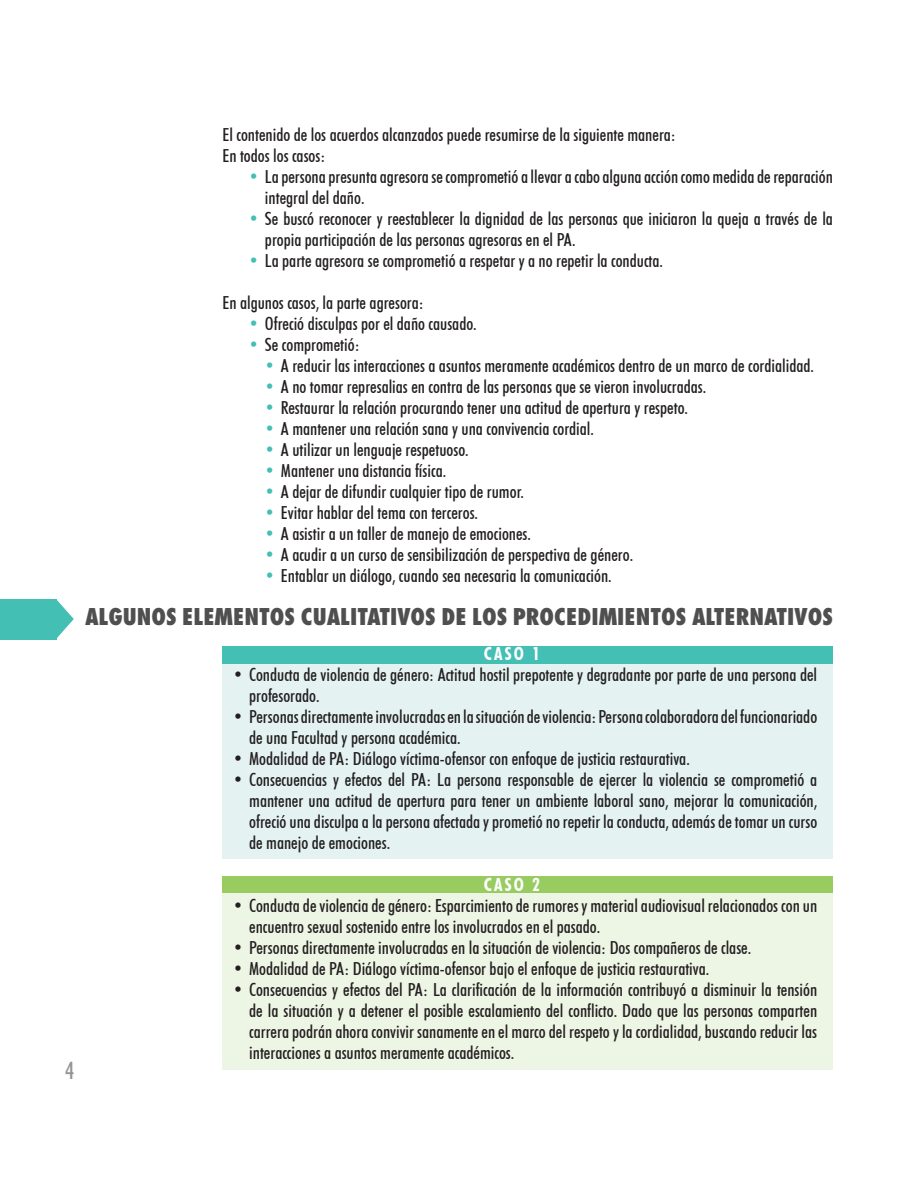
<style>
.page{position:relative;width:918px;height:1188px;background:#fff}
.page>*{position:absolute;margin:0;border:0;box-sizing:border-box;transform-origin:0 0}
.t1{font:500 condensed 24px "Futura BT";color:#939598}
.t2{font:800 condensed 22.5px "Futura";color:#504f4f}
.t3{font:500 condensed 18px/21px "Futura BT";color:#231f20}
.t4{font:700 condensed 18px "Futura BT";letter-spacing:.12em;color:#fff}
.s1{color:#43bfb4}
</style>
<div class="page">
<div style="left:222px;top:646px;width:611px;height:18px;background:#43bfb4"></div>
<div style="left:222px;top:877px;width:611px;height:16px;background:#98cc61"></div>
<div style="left:222px;top:664px;width:611px;height:195px;background:#e4f3f1"></div>
<div style="left:222px;top:893px;width:611px;height:176px;background:#edf5e4"></div>
<div style="left:0;top:599px;width:56px;height:40px;background:#43bfb4"></div>
<svg style="left:56px;top:599px;width:18px;height:40px"></svg>
<p class="t1" style="left:65px;top:1056px;width:11px">4</p>
<p class="t3" style="left:222px;top:124px;width:455px">El contenido de los acuerdos alcanzados puede resumirse de la siguiente manera:</p>
<p class="t3" style="left:222px;top:145px;width:104px">En todos los casos:</p>
<p class="t3" style="left:265px;top:166px;width:570px;text-indent:-16px"><span class="s1">•</span> La persona presunta agresora se comprometió a llevar a cabo alguna acción como medida de reparación integral del daño.</p>
<p class="t3" style="left:265px;top:208px;width:570px;text-indent:-16px"><span class="s1">•</span> Se buscó reconocer y reestablecer la dignidad de las personas que iniciaron la queja a través de la propia participación de las personas agresoras en el PA.</p>
<p class="t3" style="left:248px;top:250px;width:416px"><span class="s1">•</span> La parte agresora se comprometió a respetar y a no repetir la conducta.</p>
<p class="t3" style="left:222px;top:292px;width:203px">En algunos casos, la parte agresora:</p>
<p class="t3" style="left:248px;top:313px;width:230px"><span class="s1">•</span> Ofreció disculpas por el daño causado.</p>
<p class="t3" style="left:248px;top:334px;width:113px"><span class="s1">•</span> Se comprometió:</p>
<p class="t3" style="left:264px;top:355px;width:551px"><span class="s1">•</span> A reducir las interacciones a asuntos meramente académicos dentro de un marco de cordialidad.</p>
<p class="t3" style="left:264px;top:376px;width:443px"><span class="s1">•</span> A no tomar represalias en contra de las personas que se vieron involucradas.</p>
<p class="t3" style="left:264px;top:397px;width:425px"><span class="s1">•</span> Restaurar la relación procurando tener una actitud de apertura y respeto.</p>
<p class="t3" style="left:264px;top:418px;width:331px"><span class="s1">•</span> A mantener una relación sana y una convivencia cordial.</p>
<p class="t3" style="left:264px;top:439px;width:206px"><span class="s1">•</span> A utilizar un lenguaje respetuoso.</p>
<p class="t3" style="left:264px;top:460px;width:183px"><span class="s1">•</span> Mantener una distancia física.</p>
<p class="t3" style="left:264px;top:481px;width:261px"><span class="s1">•</span> A dejar de difundir cualquier tipo de rumor.</p>
<p class="t3" style="left:264px;top:502px;width:215px"><span class="s1">•</span> Evitar hablar del tema con terceros.</p>
<p class="t3" style="left:264px;top:523px;width:268px"><span class="s1">•</span> A asistir a un taller de manejo de emociones.</p>
<p class="t3" style="left:264px;top:544px;width:370px"><span class="s1">•</span> A acudir a un curso de sensibilización de perspectiva de género.</p>
<p class="t3" style="left:264px;top:565px;width:349px"><span class="s1">•</span> Entablar un diálogo, cuando sea necesaria la comunicación.</p>
<p class="t2" style="left:85px;top:603px;width:749px">ALGUNOS ELEMENTOS CUALITATIVOS DE LOS PROCEDIMIENTOS ALTERNATIVOS</p>
<p class="t4" style="left:484px;top:643px;width:58px">CASO 1</p>
<p class="t3" style="left:249px;top:664px;width:569px;text-indent:-16px">• Conducta de violencia de género: Actitud hostil prepotente y degradante por parte de una persona del profesorado.</p>
<p class="t3" style="left:249px;top:706px;width:570px;text-indent:-16px">• Personas directamente involucradas en la situación de violencia: Persona colaboradora del funcionariado de una Facultad y persona académica.</p>
<p class="t3" style="left:233px;top:748px;width:459px">• Modalidad de PA: Diálogo víctima-ofensor con enfoque de justicia restaurativa.</p>
<p class="t3" style="left:249px;top:769px;width:570px;text-align:justify;text-indent:-16px">• Consecuencias y efectos del PA: La persona responsable de ejercer la violencia se comprometió a mantener una actitud de apertura para tener un ambiente laboral sano, mejorar la comunicación, ofreció una disculpa a la persona afectada y prometió no repetir la conducta, además de tomar un curso de manejo de emociones.</p>
<p class="t4" style="left:484px;top:874px;width:58px">CASO 2</p>
<p class="t3" style="left:249px;top:895px;width:569px;text-indent:-16px">• Conducta de violencia de género: Esparcimiento de rumores y material audiovisual relacionados con un encuentro sexual sostenido entre los involucrados en el pasado.</p>
<p class="t3" style="left:233px;top:937px;width:520px">• Personas directamente involucradas en la situación de violencia: Dos compañeros de clase.</p>
<p class="t3" style="left:233px;top:958px;width:478px">• Modalidad de PA: Diálogo víctima-ofensor bajo el enfoque de justicia restaurativa.</p>
<p class="t3" style="left:249px;top:979px;width:569px;text-align:justify;text-indent:-16px">• Consecuencias y efectos del PA: La clarificación de la información contribuyó a disminuir la tensión de la situación y a detener el posible escalamiento del conflicto. Dado que las personas comparten carrera podrán ahora convivir sanamente en el marco del respeto y la cordialidad, buscando reducir las interacciones a asuntos meramente académicos.</p>
</div>
